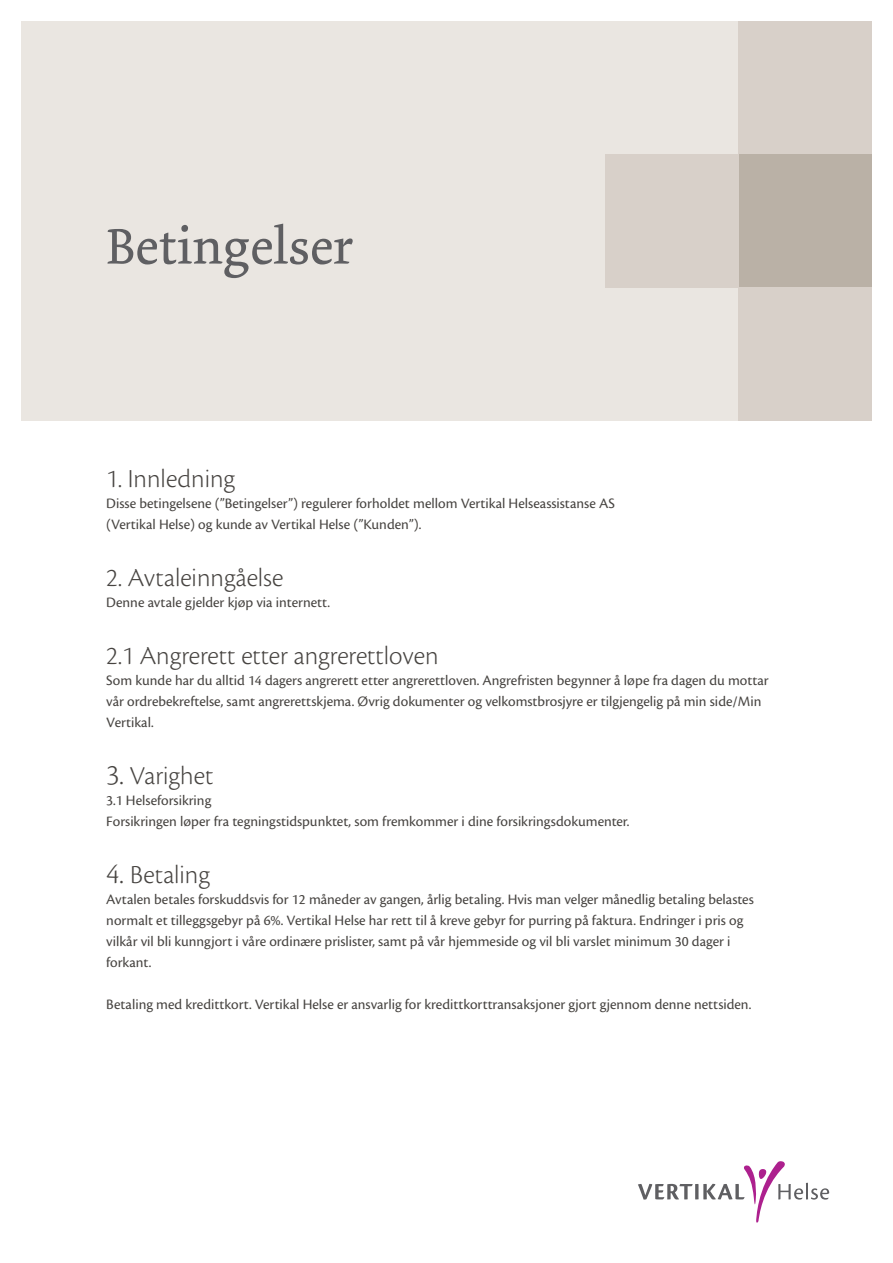
<style>
.page{position:relative;width:893px;height:1263px;background:#fff}
.page>*{position:absolute;margin:0;border:0;box-sizing:border-box;transform-origin:0 0}
.Tittel{font:52.5px "Dolly";color:#5f5f62}
.Liten_tittel{font:300 27px "Cronos Pro";letter-spacing:-.005em;color:#474441}
.Mellomtittel{font:15px/21px "Cronos Pro";color:#474441}
.Brødtekst{font:15px/21px "Cronos Pro";color:#474441}
.s1{font-size:30px}
</style>
<div class="page">
<div style="left:21px;top:21px;width:851px;height:400px;background:#eae6e1"></div>
<div style="left:738px;top:21px;width:134px;height:133px;background:#d8d0c9"></div>
<div style="left:738px;top:154px;width:134px;height:134px;background:#bab1a6"></div>
<div style="left:605px;top:154px;width:133px;height:134px;background:#d8d0c9"></div>
<div style="left:738px;top:288px;width:134px;height:133px;background:#d8d0c9"></div>
<svg style="left:638px;top:1161px;width:191px;height:62px"></svg>
<p class="Tittel" style="left:106px;top:215px;width:249px">Betingelser</p>
<p class="Liten_tittel" style="left:106px;top:463px;width:131px">1. Innledning</p>
<p class="Mellomtittel" style="left:106px;top:493px;width:510px">Disse betingelsene (”Betingelser”) regulerer forholdet mellom Vertikal Helseassistanse AS (Vertikal Helse) og kunde av Vertikal Helse (”Kunden”).</p>
<p class="Liten_tittel" style="left:106px;top:562px;width:179px">2. Avtaleinngåelse</p>
<p class="Mellomtittel" style="left:106px;top:592px;width:225px">Denne avtale gjelder kjøp via internett.</p>
<p class="Liten_tittel" style="left:106px;top:640px;width:334px">2.1 Angrerett etter angrerettloven</p>
<p class="Brødtekst" style="left:106px;top:670px;width:664px">Som kunde har du alltid 14 dagers angrerett etter angrerettloven. Angrefristen begynner å løpe fra dagen du mottar vår ordrebekreftelse, samt angrerettskjema. Øvrig dokumenter og velkomstbrosjyre er tilgjengelig på min side/Min<br>Vertikal.</p>
<p class="Liten_tittel" style="left:106px;top:760px;width:109px"><span class="s1">3.</span> Varighet</p>
<p class="Mellomtittel" style="left:106px;top:790px;width:525px">3.1 Helseforsikring<br>Forsikringen løper fra tegningstidspunktet, som fremkommer i dine forsikringsdokumenter.</p>
<p class="Liten_tittel" style="left:106px;top:859px;width:105px"><span class="s1">4.</span> Betaling</p>
<p class="Mellomtittel" style="left:106px;top:889px;width:649px">Avtalen betales forskuddsvis for 12 måneder av gangen, årlig betaling. Hvis man velger månedlig betaling belastes normalt et tilleggsgebyr på 6%. Vertikal Helse har rett til å kreve gebyr for purring på faktura. Endringer i pris og vilkår vil bli kunngjort i våre ordinære prislister, samt på vår hjemmeside og vil bli varslet minimum 30 dager i forkant.</p>
<p class="Mellomtittel" style="left:106px;top:994px;width:646px">Betaling med kredittkort. Vertikal Helse er ansvarlig for kredittkorttransaksjoner gjort gjennom denne nettsiden.</p>
</div>
